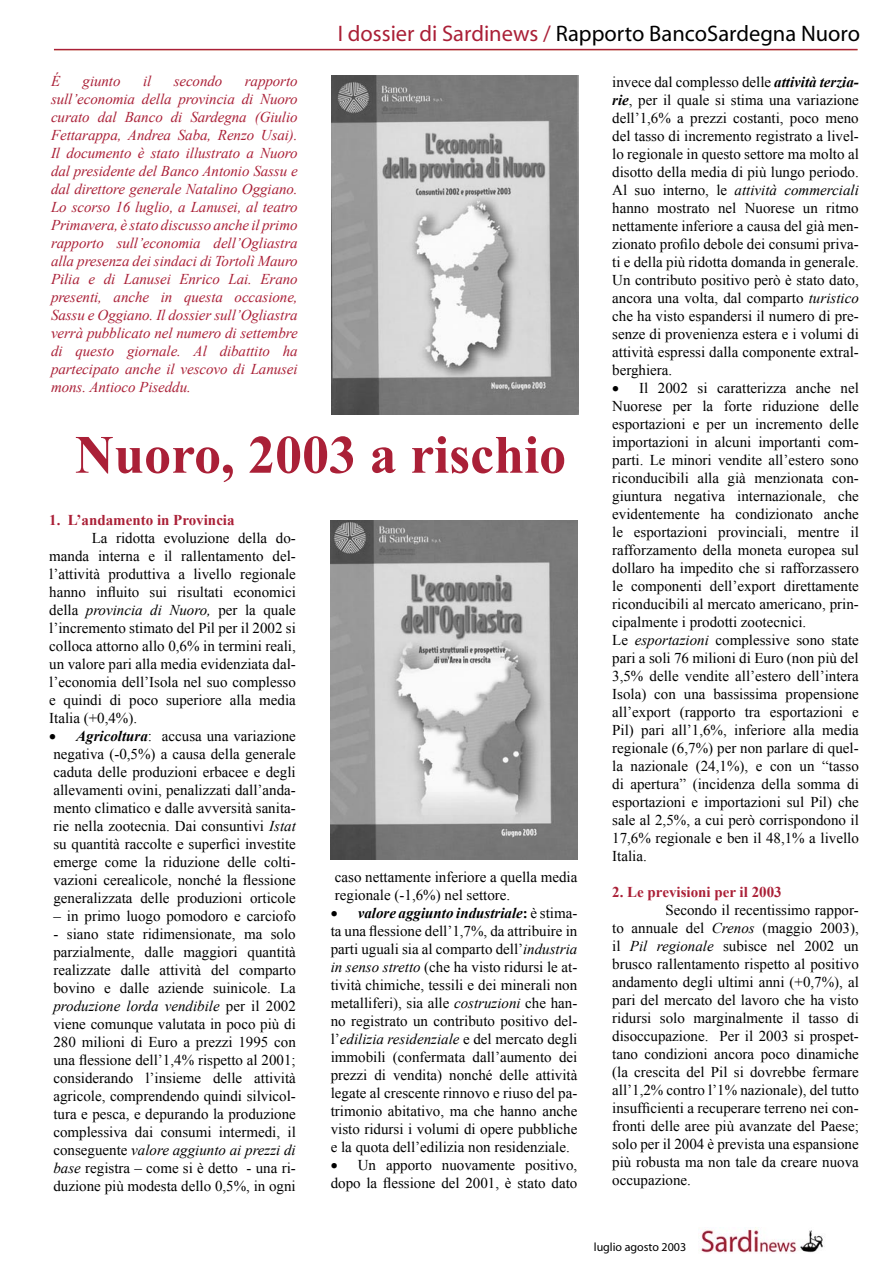
<style>
.page{position:relative;width:893px;height:1263px;background:#fff}
.page>*{position:absolute;margin:0;border:0;box-sizing:border-box;transform-origin:0 0}
.t1{font:700 54px "Times New Roman";color:#aa2037}
.t2{font:22.5px "Myriad";color:#000}
.t3{font:15px/18px "Times New Roman";color:#000;text-align:justify}
.t4{font:italic 15px/18px "Times New Roman";letter-spacing:-.005em;color:#aa2037;text-align:justify}
.t5{font:700 15px "Times New Roman";color:#aa2037}
.t6{font:12px "Myriad";color:#000}
.s1{color:#aa2037}
.s2{font-style:italic}
.s3{font-weight:700;font-style:italic}
.s4{font-weight:700}
</style>
<div class="page">
<img style="left:701px;top:1228px;width:122px;height:25px">
<hr style="left:54px;top:49px;width:803px;height:1px;background:#aa2037">
<img style="left:332px;top:76px;width:246px;height:338px">
<img style="left:331px;top:520px;width:246px;height:339px">
<h2 class="t2" style="left:338px;top:22px;width:524px"><span class="s1">I dossier di Sardinews /</span> Rapporto BancoSardegna Nuoro</h2>
<p class="t4" style="left:51px;top:72px;width:11px">É</p>
<p class="t4" style="left:83px;top:72px;width:39px">giunto</p>
<p class="t4" style="left:143px;top:72px;width:10px">il</p>
<p class="t4" style="left:174px;top:72px;width:50px">secondo</p>
<p class="t4" style="left:51px;top:72px;width:248px;text-indent:194px">rapporto sull’economia della provincia di Nuoro curato dal Banco di Sardegna (Giulio Fettarappa, Andrea Saba, Renzo Usai).<br>Il documento è stato illustrato a Nuoro dal presidente del Banco Antonio Sassu e dal direttore generale Natalino Oggiano.<br>Lo scorso 16 luglio, a Lanusei, al teatro Primavera, è stato discusso anche il primo rapporto sull’economia dell’Ogliastra alla presenza dei sindaci di Tortolì Mauro Pilia e di Lanusei Enrico Lai. Erano presenti, anche in questa occasione, Sassu e Oggiano. Il dossier sull’Ogliastra verrà pubblicato nel numero di settembre di questo giornale. Al dibattito ha partecipato anche il vescovo di Lanusei mons. Antioco Piseddu.</p>
<h1 class="t1" style="left:75px;top:417px;width:493px">Nuoro, 2003 a rischio</h1>
<p class="t5" style="left:49px;top:509px;width:187px">1. L’andamento in Provincia</p>
<p class="t3" style="left:49px;top:528px;width:248px;text-indent:43px">La ridotta evoluzione della do&shy;manda interna e il rallentamento del&shy;l’attività produttiva a livello regionale hanno influito sui risultati economici della <span class="s2">provincia di Nuoro,</span> per la quale l’incremento stimato del Pil per il 2002 si colloca attorno allo 0,6% in termini reali, un valore pari alla media evidenziata dal&shy;l’economia dell’Isola nel suo complesso e quindi di poco superiore alla media Italia (+0,4%).</p>
<p class="t3" style="left:49px;top:726px;width:248px">• <span class="s3">Agricoltura</span>: accusa una variazione negativa (-0,5%) a causa della generale caduta delle produzioni erbacee e degli allevamenti ovini, penalizzati dall’anda&shy;mento climatico e dalle avversità sanita&shy;rie nella zootecnia. Dai consuntivi <span class="s2">Istat </span>su quantità raccolte e superfici investite emerge come la riduzione delle colti&shy;vazioni cerealicole, nonché la flessione generalizzata delle produzioni orticole</p>
<p class="t3" style="left:53px;top:906px;width:244px">– in primo luogo pomodoro e carciofo</p>
<p class="t3" style="left:53px;top:924px;width:244px">- siano state ridimensionate, ma solo parzialmente, dalle maggiori quantità realizzate dalle attività del comparto bovino e dalle aziende suinicole. La <span class="s2">produzione lorda vendibile</span> per il 2002 viene comunque valutata in poco più di 280 milioni di Euro a prezzi 1995 con una flessione dell’1,4% rispetto al 2001; considerando l’insieme delle attività agricole, comprendendo quindi silvicol&shy;tura e pesca, e depurando la produzione complessiva dai consumi intermedi, il conseguente <span class="s2">valore aggiunto ai prezzi di base</span> registra – come si è detto - una ri&shy;duzione più modesta dello 0,5%, in ogni</p>
<p class="t3" style="left:335px;top:868px;width:244px">caso nettamente inferiore a quella media regionale (-1,6%) nel settore.</p>
<p class="t3" style="left:331px;top:904px;width:248px">• <span class="s3">valore aggiunto industriale</span><span class="s4">:</span> è stima&shy;ta una flessione dell’1,7%, da attribuire in parti uguali sia al comparto dell’<span class="s2">industria in senso stretto</span> (che ha visto ridursi le at&shy;tività chimiche, tessili e dei minerali non metalliferi), sia alle <span class="s2">costruzioni</span> che han&shy;no registrato un contributo positivo del&shy;l’<span class="s2">edilizia residenziale</span> e del mercato degli immobili (confermata dall’aumento dei prezzi di vendita) nonché delle attività legate al crescente rinnovo e riuso del pa&shy;trimonio abitativo, ma che hanno anche visto ridursi i volumi di opere pubbliche e la quota dell’edilizia non residenziale.</p>
<p class="t3" style="left:331px;top:1156px;width:248px">• Un apporto nuovamente positivo, dopo la flessione del 2001, è stato dato</p>
<p class="t3" style="left:612px;top:73px;width:248px">invece dal complesso delle <span class="s3">attività terzia&shy;rie</span>, per il quale si stima una variazione dell’1,6% a prezzi costanti, poco meno del tasso di incremento registrato a livel&shy;lo regionale in questo settore ma molto al disotto della media di più lungo periodo.<br>Al suo interno, le <span class="s2">attività commerciali </span>hanno mostrato nel Nuorese un ritmo nettamente inferiore a causa del già men&shy;zionato profilo debole dei consumi priva&shy;ti e della più ridotta domanda in generale.<br>Un contributo positivo però è stato dato, ancora una volta, dal comparto <span class="s2">turistico </span>che ha visto espandersi il numero di pre&shy;senze di provenienza estera e i volumi di attività espressi dalla componente extral&shy;berghiera.</p>
<p class="t3" style="left:612px;top:379px;width:248px;text-align:left">• Il 2002 si caratterizza anche nel Nuorese per la forte riduzione delle esportazioni e per un incremento delle importazioni in alcuni importanti com&shy;parti. Le minori vendite all’estero sono riconducibili alla già menzionata con&shy;giuntura negativa internazionale, che evidentemente ha condizionato anche le esportazioni provinciali, mentre il rafforzamento della moneta europea sul dollaro ha impedito che si rafforzassero le componenti dell’export direttamente riconducibili al mercato americano, prin&shy;cipalmente i prodotti zootecnici.<br>Le <span class="s2">esportazioni</span> complessive sono state pari a soli 76 milioni di Euro (non più del 3,5% delle vendite all’estero dell’intera Isola) con una bassissima propensione all’export (rapporto tra esportazioni e Pil) pari all’1,6%, inferiore alla media regionale (6,7%) per non parlare di quel&shy;la nazionale (24,1%), e con un “tasso di apertura” (incidenza della somma di esportazioni e importazioni sul Pil) che sale al 2,5%, a cui però corrispondono il 17,6% regionale e ben il 48,1% a livello Italia.</p>
<p class="t5" style="left:612px;top:882px;width:171px">2. Le previsioni per il 2003</p>
<p class="t3" style="left:612px;top:901px;width:248px;text-indent:53px">Secondo il recentissimo rappor&shy;to annuale del <span class="s2">Crenos</span> (maggio 2003), il <span class="s2">Pil regionale</span> subisce nel 2002 un brusco rallentamento rispetto al positivo andamento degli ultimi anni (+0,7%), al pari del mercato del lavoro che ha visto ridursi solo marginalmente il tasso di disoccupazione. Per il 2003 si prospet&shy;tano condizioni ancora poco dinamiche (la crescita del Pil si dovrebbe fermare all’1,2% contro l’1% nazionale), del tutto insufficienti a recuperare terreno nei con&shy;fronti delle aree più avanzate del Paese; solo per il 2004 è prevista una espansione più robusta ma non tale da creare nuova occupazione.</p>
<p class="t6" style="left:594px;top:1240px;width:94px">luglio agosto 2003</p>
</div>
